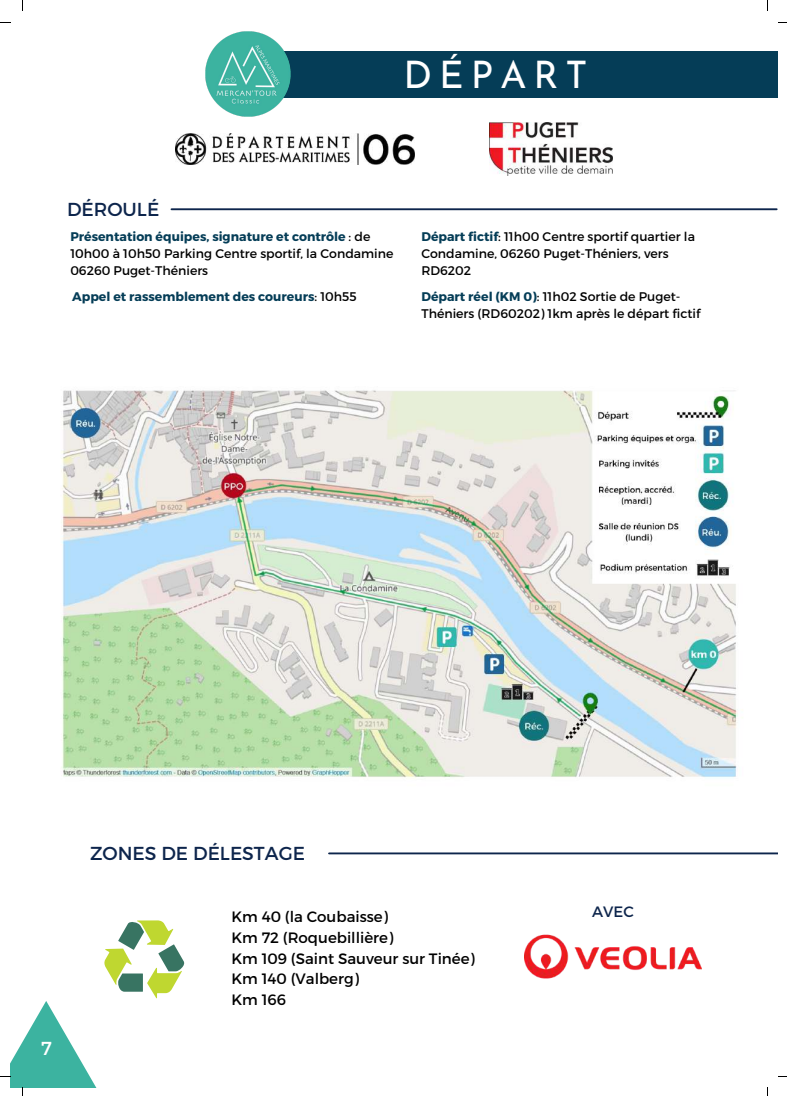
<style>
.page{position:relative;width:787px;height:1096px;background:#fff}
.page>*{position:absolute;margin:0;border:0;box-sizing:border-box;transform-origin:0 0}
.t1{font:38px "Josefin Sans";letter-spacing:.18em;color:#fff}
.t2{font:18.75px "Montserrat";color:#0d254c}
.t3{font:18.75px "Montserrat";color:#fff}
.t4{font:15px/20.6px "Montserrat";color:#000}
.t5{font:15px "Montserrat";color:#0d254c}
.t6{font:12.5px/16.9px "Montserrat";color:#000}
.t7{font:700 12.5px "Montserrat";color:#053d57}
.s1{font-weight:700;color:#053d57}
.s2{font-weight:400;color:#000}
</style>
<div class="page">
<div style="left:234px;top:51px;width:544px;height:46px;background:#053d57"></div>
<img style="left:205px;top:31px;width:90px;height:86px">
<hr style="left:171px;top:208px;width:606px;height:2px;background:#0d254c">
<img style="left:176px;top:133px;width:238px;height:31px">
<hr style="left:329px;top:852px;width:449px;height:2px;background:#0d254c">
<img style="left:489px;top:123px;width:124px;height:52px">
<img style="left:525px;top:934px;width:176px;height:45px">
<img style="left:61px;top:390px;width:677px;height:388px">
<svg style="left:0;top:920px;width:185px;height:175px"></svg>
<h1 class="t1" style="left:404px;top:59px;width:186px">DÉPART</h1>
<h2 class="t2" style="left:67px;top:197px;width:94px">DÉROULÉ</h2>
<p class="t6" style="left:70px;top:227px;width:325px"><span class="s1">Présentation équipes, signature et contrôle</span> : de<br>10h00 à 10h50 Parking Centre sportif, la Condamine<br>06260 Puget-Théniers</p>
<p class="t7" style="left:72px;top:289px;width:286px">Appel et rassemblement des coureurs<span class="s2">: 10h55</span></p>
<p class="t6" style="left:421px;top:227px;width:275px"><span class="s1">Départ fictif</span>: 11h00 Centre sportif quartier la<br>Condamine, 06260 Puget-Théniers, vers<br>RD6202</p>
<p class="t6" style="left:421px;top:288px;width:280px"><span class="s1">Départ réel (KM 0)</span>: 11h02 Sortie de Puget-<br>Théniers (RD60202) 1km après le départ fictif</p>
<h2 class="t3" style="left:41px;top:1035px;width:12px">7</h2>
<h2 class="t2" style="left:90px;top:841px;width:217px">ZONES DE DÉLESTAGE</h2>
<p class="t4" style="left:231px;top:905px;width:245px">Km 40 (la Coubaisse)<br>Km 72 (Roquebillière)<br>Km 109 (Saint Sauveur sur Tinée)<br>Km 140 (Valberg)<br>Km 166</p>
<p class="t5" style="left:592px;top:902px;width:43px">AVEC</p>
</div>
